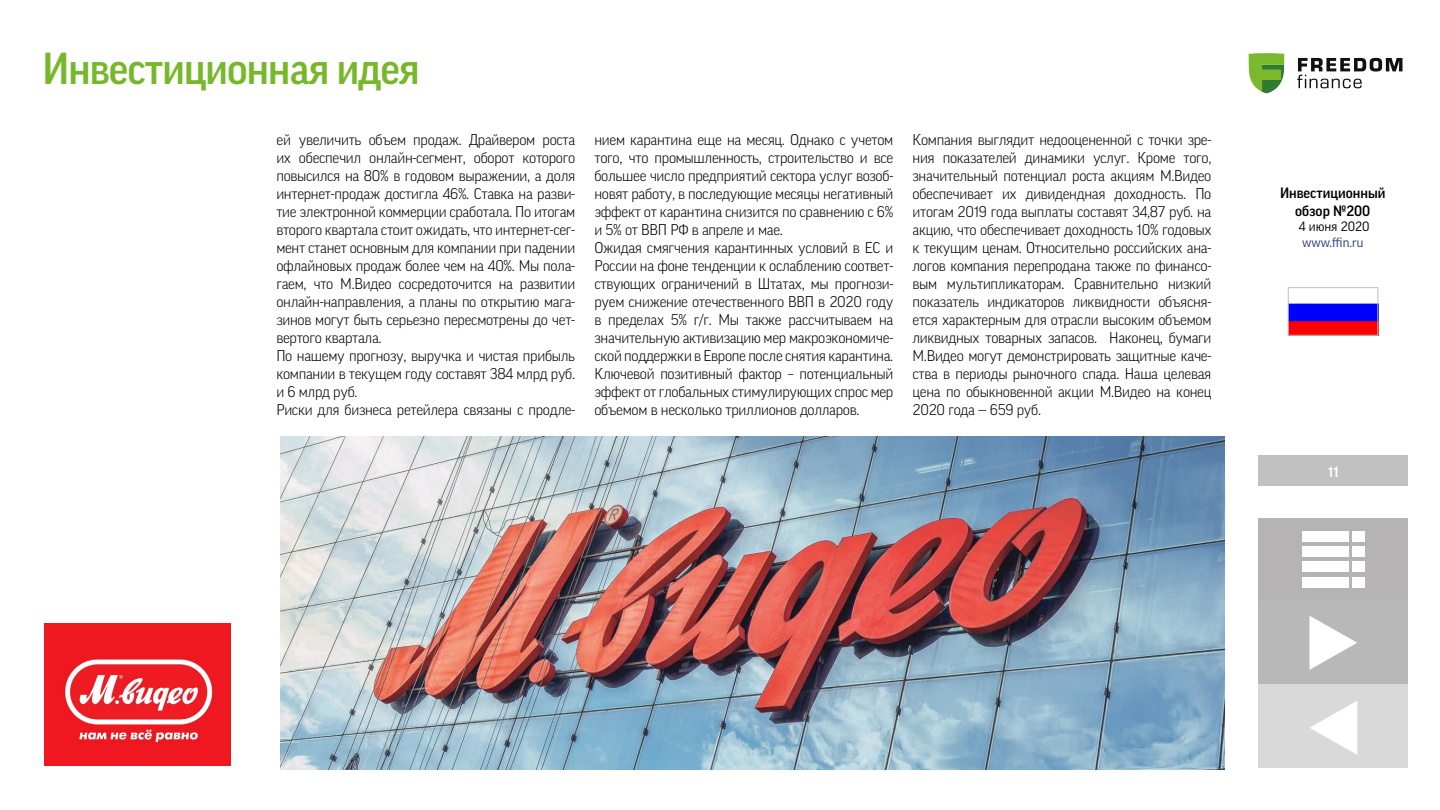
<style>
.page{position:relative;width:1440px;height:810px;background:#fff}
.page>*{position:absolute;margin:0;border:0;box-sizing:border-box;transform-origin:0 0}
.t1{font:500 43.2px "Good Pro";letter-spacing:-.02em;color:#76b82a}
.t2{font:300 15px/18px "Good Pro";letter-spacing:-.02em;color:#000;text-align:justify}
.t3{font:500 14.48px/17.4px "Good Pro";color:#000;text-align:center}
.t4{font:500 14.48px "Good Pro";color:#fff}
.t5{font:13.05px "Good Pro";color:#283583}
.t6{font:13.05px "Good Pro";color:#000}
</style>
<div class="page">
<div style="left:1258px;top:456px;width:150px;height:30px;background:#c1c1c1"></div>
<svg style="left:1249px;top:53px;width:35px;height:40px"></svg>
<svg style="left:1297px;top:58px;width:105px;height:30px"></svg>
<div style="left:1259px;top:518px;width:149px;height:83px;background:#b5b3b3"></div>
<div style="left:1302px;top:531px;width:46px;height:11px;background:#fff"></div>
<div style="left:1352px;top:531px;width:13px;height:11px;background:#fff"></div>
<div style="left:1302px;top:547px;width:46px;height:10px;background:#fff"></div>
<div style="left:1352px;top:547px;width:13px;height:10px;background:#fff"></div>
<div style="left:1302px;top:562px;width:46px;height:10px;background:#fff"></div>
<div style="left:1352px;top:562px;width:13px;height:10px;background:#fff"></div>
<div style="left:1302px;top:577px;width:46px;height:11px;background:#fff"></div>
<div style="left:1352px;top:577px;width:13px;height:11px;background:#fff"></div>
<img style="left:1290px;top:303px;width:86px;height:30px">
<div style="left:1288px;top:287px;width:90px;height:48px;border:1px solid #bcbec0"></div>
<img style="left:281px;top:437px;width:944px;height:333px">
<img style="left:45px;top:623px;width:186px;height:143px">
<svg style="left:1259px;top:601px;width:149px;height:83px;background:#bfbfbf"></svg>
<svg style="left:1259px;top:685px;width:149px;height:82px;background:#ddd"></svg>
<p class="t1" style="left:42px;top:44px;width:379px">Инвестиционная идея</p>
<p class="t2" style="left:276px;top:131px;width:300px">ей увеличить объем продаж. Драйвером роста их обеспечил онлайн-сегмент, оборот которого повысился на 80% в годовом выражении, а доля интернет-продаж достигла 46%. Ставка на разви&shy;тие электронной коммерции сработала. По итогам второго квартала стоит ожидать, что интернет-сег&shy;мент станет основным для компании при падении офлайновых продаж более чем на 40%. Мы пола&shy;гаем, что М.Видео сосредоточится на развитии онлайн-направления, а планы по открытию мага&shy;зинов могут быть серьезно пересмотрены до чет&shy;вертого квартала.</p>
<p class="t2" style="left:276px;top:347px;width:300px">По нашему прогнозу, выручка и чистая прибыль компании в текущем году составят 384 млрд руб. и 6 млрд руб.</p>
<p class="t2" style="left:276px;top:401px;width:300px">Риски для бизнеса ретейлера связаны с продле-</p>
<p class="t2" style="left:594px;top:131px;width:300px">нием карантина еще на месяц. Однако с учетом того, что промышленность, строительство и все большее число предприятий сектора услуг возоб&shy;новят работу, в последующие месяцы негативный эффект от карантина снизится по сравнению с 6% и 5% от ВВП РФ в апреле и мае.</p>
<p class="t2" style="left:594px;top:239px;width:300px">Ожидая смягчения карантинных условий в ЕС и России на фоне тенденции к ослаблению соответ&shy;ствующих ограничений в Штатах, мы прогнози&shy;руем снижение отечественного ВВП в 2020 году в пределах 5% г/г. Мы также рассчитываем на значительную активизацию мер макроэкономиче&shy;ской поддержки в Европе после снятия карантина.</p>
<p class="t2" style="left:594px;top:365px;width:300px">Ключевой позитивный фактор – потенциальный эффект от глобальных стимулирующих спрос мер объемом в несколько триллионов долларов.</p>
<p class="t2" style="left:913px;top:131px;width:300px">Компания выглядит недооцененной с точки зре&shy;ния показателей динамики услуг. Кроме того, значительный потенциал роста акциям М.Видео обеспечивает их дивидендная доходность. По итогам 2019 года выплаты составят 34,87 руб. на акцию, что обеспечивает доходность 10% годовых к текущим ценам. Относительно российских ана&shy;логов компания перепродана также по финансо&shy;вым мультипликаторам. Сравнительно низкий показатель индикаторов ликвидности объясня&shy;ется характерным для отрасли высоким объемом ликвидных товарных запасов. Наконец, бумаги М.Видео могут демонстрировать защитные каче&shy;ства в периоды рыночного спада. Наша целевая цена по обыкновенной акции М.Видео на конец 2020 года — 659 руб.</p>
<p class="t3" style="left:1280px;top:185px;width:107px">Инвестиционный обзор №200</p>
<p class="t6" style="left:1299px;top:219px;width:72px">4 июня 2020</p>
<p class="t5" style="left:1302px;top:235px;width:63px">www.ffin.ru</p>
<p class="t4" style="left:1328px;top:463px;width:13px">11</p>
</div>
